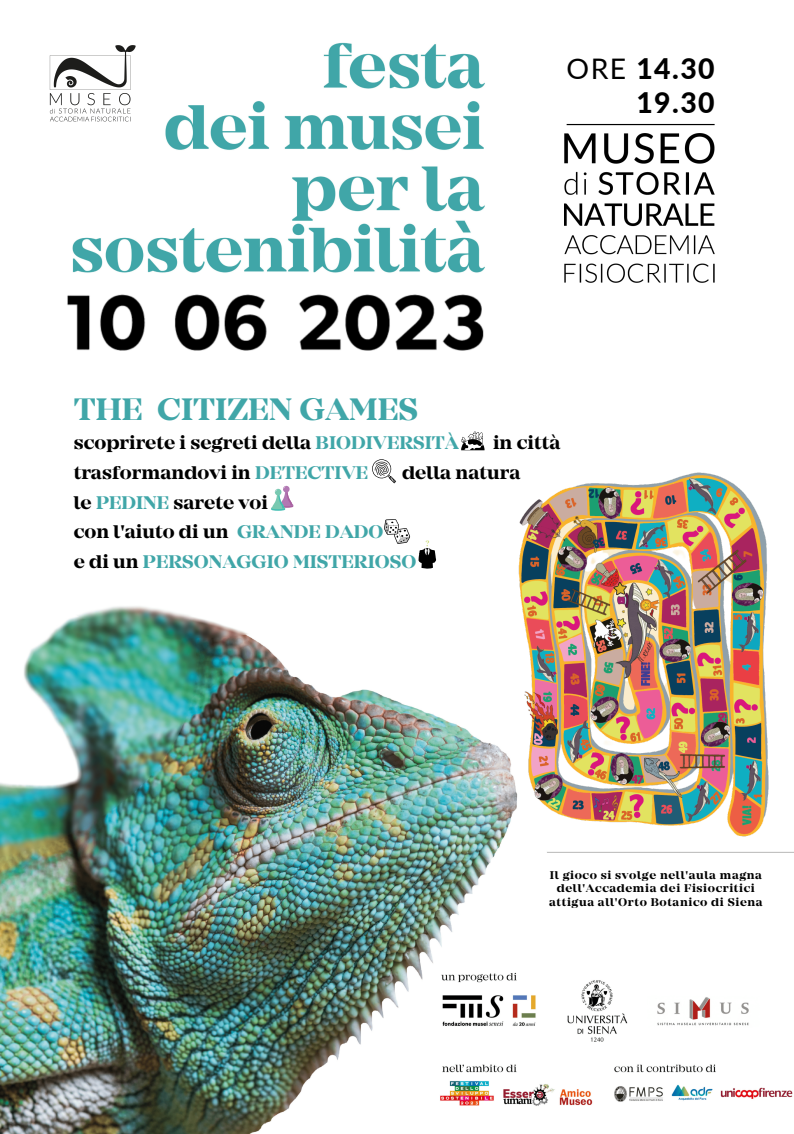
<style>
.page{position:relative;width:794px;height:1134px;background:#fff}
.page>*{position:absolute;margin:0;border:0;box-sizing:border-box;transform-origin:0 0}
.t1{font:32.2px "Mirador Bold DEMO";color:#40a6a8}
.t2{font:800 28.32px/33.8px "Lato";letter-spacing:.05em;color:#000;text-align:right}
.t3{font:19px "Mirador Bold DEMO";color:#000}
.t4{font:19px "Mirador Bold DEMO";color:#40a6a8}
.t5{font:700 13.44px "Noto Sans";color:#40a6a8}
.t6{font:700 13.44px "Noto Sans";color:#000}
.t7{font:11.6px "Mirador Bold DEMO";letter-spacing:.05em;color:#000}
.s1{font-weight:400}
.s2{color:#40a6a8}
.s3{color:#000}
</style>
<div class="page">
<img style="left:0;top:42px;width:794px;height:1092px">
<img style="left:565px;top:133px;width:150px;height:149px">
<img style="left:515px;top:459px;width:255px;height:382px">
<svg style="left:526px;top:459px;width:38px;height:37px"></svg>
<svg style="left:271px;top:486px;width:23px;height:25px"></svg>
<svg style="left:418px;top:540px;width:18px;height:30px"></svg>
<svg style="left:372px;top:459px;width:24px;height:24px"></svg>
<svg style="left:384px;top:519px;width:26px;height:25px"></svg>
<svg style="left:461px;top:431px;width:23px;height:19px"></svg>
<img style="left:42px;top:42px;width:97px;height:90px">
<hr style="left:567px;top:124px;width:147px;height:1px;background:#000">
<p class="t1" style="left:74px;top:393px;width:346px">THE CITIZEN GAMES</p>
<p class="t2" style="left:566px;top:51px;width:150px"><span class="s1">ORE</span> 14.30<br>19.30</p>
<p class="t5" style="left:448px;top:427px;width:7px">‵</p>
<p class="t6" style="left:551px;top:430px;width:7px">‵</p>
<p class="t3" style="left:74px;top:433px;width:387px">scoprirete i segreti della <span class="s2">BIODIVERSITA</span></p>
<p class="t3" style="left:493px;top:433px;width:69px">in citta</p>
<p class="t3" style="left:74px;top:463px;width:296px">trasformandovi in <span class="s2">DETECTIVE</span></p>
<p class="t3" style="left:402px;top:463px;width:120px">della natura</p>
<p class="t3" style="left:74px;top:493px;width:196px">le <span class="s2">PEDINE</span> sarete voi</p>
<p class="t3" style="left:74px;top:522px;width:311px">con l'aiuto di un <span class="s2">GRANDE DADO</span></p>
<p class="t4" style="left:74px;top:552px;width:344px"><span class="s3">e di un</span> PERSONAGGIO MISTERIOSO</p>
<p class="t7" style="left:550px;top:869px;width:214px">Il gioco si svolge nell'aula magna</p>
<p class="t7" style="left:557px;top:883px;width:200px">dell'Accademia dei Fisiocritici</p>
<p class="t7" style="left:549px;top:896px;width:215px">attigua all'Orto Botanico di Siena</p>
</div>
